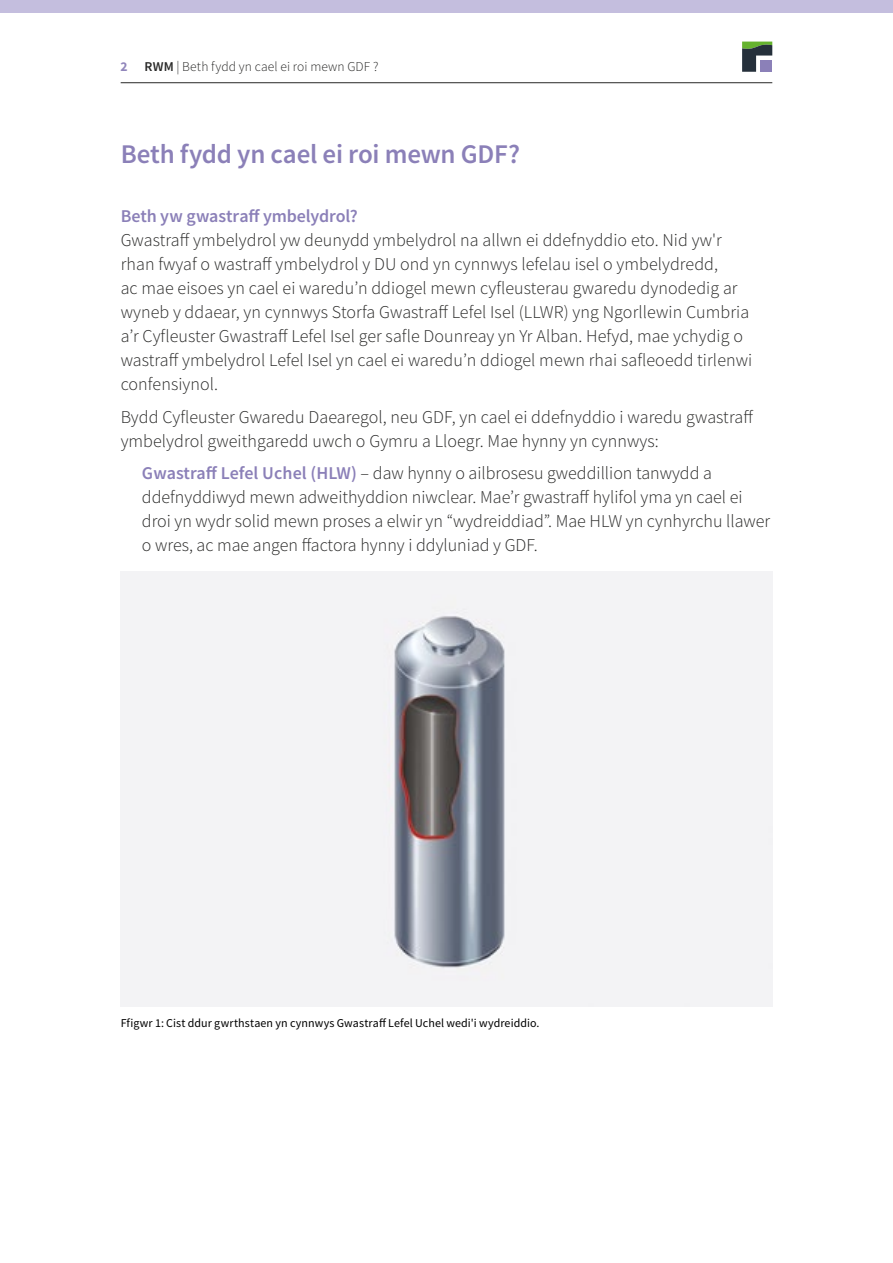
<style>
.page{position:relative;width:893px;height:1263px;background:#fff}
.page>*{position:absolute;margin:0;border:0;box-sizing:border-box;transform-origin:0 0}
.t1{font:600 27px "Source Sans Pro";letter-spacing:-.01em;color:#8b80b8}
.t2{font:300 18px/24px "Source Sans Pro";letter-spacing:.005em;color:#282827}
.t3{font:600 18px "Source Sans Pro";letter-spacing:-.005em;color:#8b80b8}
.t4{font:300 13.5px "Source Sans Pro";letter-spacing:.01em;color:#282827}
.t5{font:700 13.5px "Source Sans Pro";color:#9186bb}
.t6{font:12px "Source Sans Pro";letter-spacing:.01em;color:#000}
.s1{font-weight:600}
.s2{font-weight:600;color:#8b80b8}
</style>
<div class="page">
<img style="left:121px;top:572px;width:651px;height:434px">
<hr style="left:121px;top:82px;width:651px;height:1px;background:#282827">
<svg style="left:742px;top:42px;width:30px;height:30px"></svg>
<div style="left:760px;top:60px;width:12px;height:12px;background:#8b80b8"></div>
<div style="left:0;top:0;width:893px;height:12px;background:#c4bede"></div>
<p class="t5" style="left:120px;top:58px;width:9px">2</p>
<p class="t4" style="left:145px;top:58px;width:235px"><span class="s1">RWM</span> | Beth fydd yn cael ei roi mewn GDF ?</p>
<h1 class="t1" style="left:121px;top:136px;width:401px">Beth fydd yn cael ei roi mewn GDF?</h1>
<p class="t3" style="left:121px;top:204px;width:239px">Beth yw gwastraff ymbelydrol?</p>
<p class="t2" style="left:121px;top:228px;width:633px">Gwastraff ymbelydrol yw deunydd ymbelydrol na allwn ei ddefnyddio eto. Nid yw'r rhan fwyaf o wastraff ymbelydrol y DU ond yn cynnwys lefelau isel o ymbelydredd,<br>ac mae eisoes yn cael ei waredu’n ddiogel mewn cyfleusterau gwaredu dynodedig ar wyneb y ddaear, yn cynnwys Storfa Gwastraff Lefel Isel (LLWR) yng Ngorllewin Cumbria a’r Cyfleuster Gwastraff Lefel Isel ger safle Dounreay yn Yr Alban. Hefyd, mae ychydig o wastraff ymbelydrol Lefel Isel yn cael ei waredu’n ddiogel mewn rhai safleoedd tirlenwi confensiynol.</p>
<p class="t2" style="left:121px;top:405px;width:634px">Bydd Cyfleuster Gwaredu Daearegol, neu GDF, yn cael ei ddefnyddio i waredu gwastraff ymbelydrol gweithgaredd uwch o Gymru a Lloegr. Mae hynny yn cynnwys:</p>
<p class="t2" style="left:142px;top:461px;width:630px"><span class="s2">Gwastraff Lefel Uchel (HLW)</span> – daw hynny o ailbrosesu gweddillion tanwydd a ddefnyddiwyd mewn adweithyddion niwclear. Mae’r gwastraff hylifol yma yn cael ei droi yn wydr solid mewn proses a elwir yn “wydreiddiad”. Mae HLW yn cynhyrchu llawer o wres, ac mae angen ffactora hynny i ddyluniad y GDF.</p>
<p class="t6" style="left:121px;top:1016px;width:420px">Ffigwr 1: Cist ddur gwrthstaen yn cynnwys Gwastraff Lefel Uchel wedi'i wydreiddio.</p>
</div>
